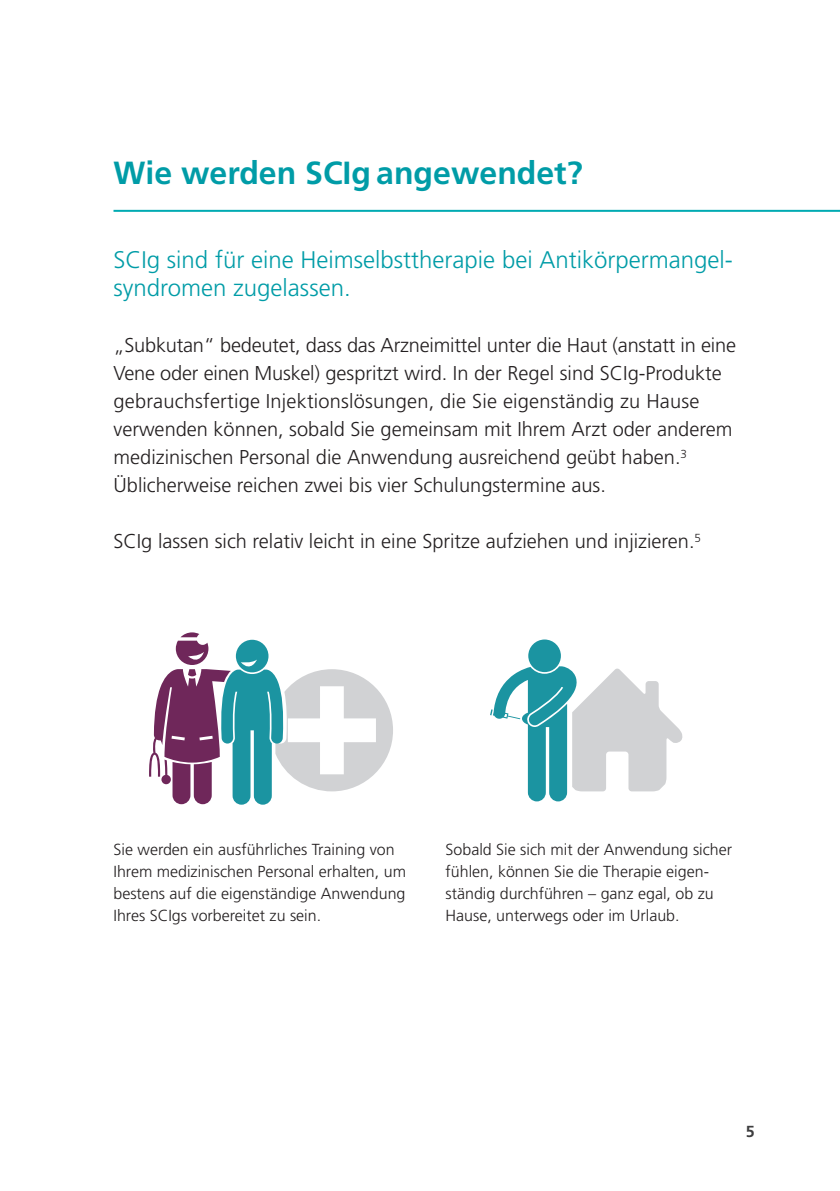
<style>
.page{position:relative;width:840px;height:1191px;background:#fff}
.page>*{position:absolute;margin:0;border:0;box-sizing:border-box;transform-origin:0 0}
.Head_1{font:700 32px "Frutiger LT";color:#009ca7}
.Head_2{font:300 24px/28px "Frutiger LT";color:#009ca7}
.Copy{font:300 20px/28px "Frutiger LT";color:#231f20}
.Text_Grafik{font:300 16px/22px "Frutiger LT";color:#231f20}
.t1{font:700 16px "Frutiger LT";color:#3e3e3f}
</style>
<div class="page">
<hr style="left:113px;top:210px;width:726px;height:2px;background:#00aab2">
<svg style="left:149px;top:632px;width:244px;height:172px"></svg>
<svg style="left:490px;top:666px;width:192px;height:135px"></svg>
<div style="left:528px;top:639px;width:32px;height:33px;background:#1b94a1;border-radius:50%"></div>
<p class="Head_1" style="left:113px;top:154px;width:470px">Wie werden SCIg angewendet?</p>
<p class="Head_2" style="left:113px;top:246px;width:620px">SCIg sind für eine Heimselbsttherapie bei Antikörpermangel&shy;syndromen zugelassen.</p>
<p class="Copy" style="left:113px;top:331px;width:623px">„Subkutan“ bedeutet, dass das Arzneimittel unter die Haut (anstatt in eine Vene oder einen Muskel) gespritzt wird. In der Regel sind SCIg-Produkte gebrauchsfertige Injektionslösungen, die Sie eigenständig zu Hause verwenden können, sobald Sie gemeinsam mit Ihrem Arzt oder anderem medizinischen Personal die Anwendung ausreichend geübt haben.<sup>3<br></sup>Üblicherweise reichen zwei bis vier Schulungstermine aus.</p>
<p class="Copy" style="left:113px;top:527px;width:588px">SCIg lassen sich relativ leicht in eine Spritze aufziehen und injizieren.<sup>5</sup></p>
<p class="Text_Grafik" style="left:113px;top:838px;width:294px">Sie werden ein ausführliches Training von Ihrem medizinischen Personal erhalten, um bestens auf die eigenständige Anwendung Ihres SCIgs vorbereitet zu sein.</p>
<p class="Text_Grafik" style="left:445px;top:838px;width:288px">Sobald Sie sich mit der Anwendung sicher fühlen, können Sie die Therapie eigen&shy;ständig durchführen – ganz egal, ob zu Hause, unterwegs oder im Urlaub.</p>
<p class="t1" style="left:745px;top:1122px;width:10px">5</p>
</div>
